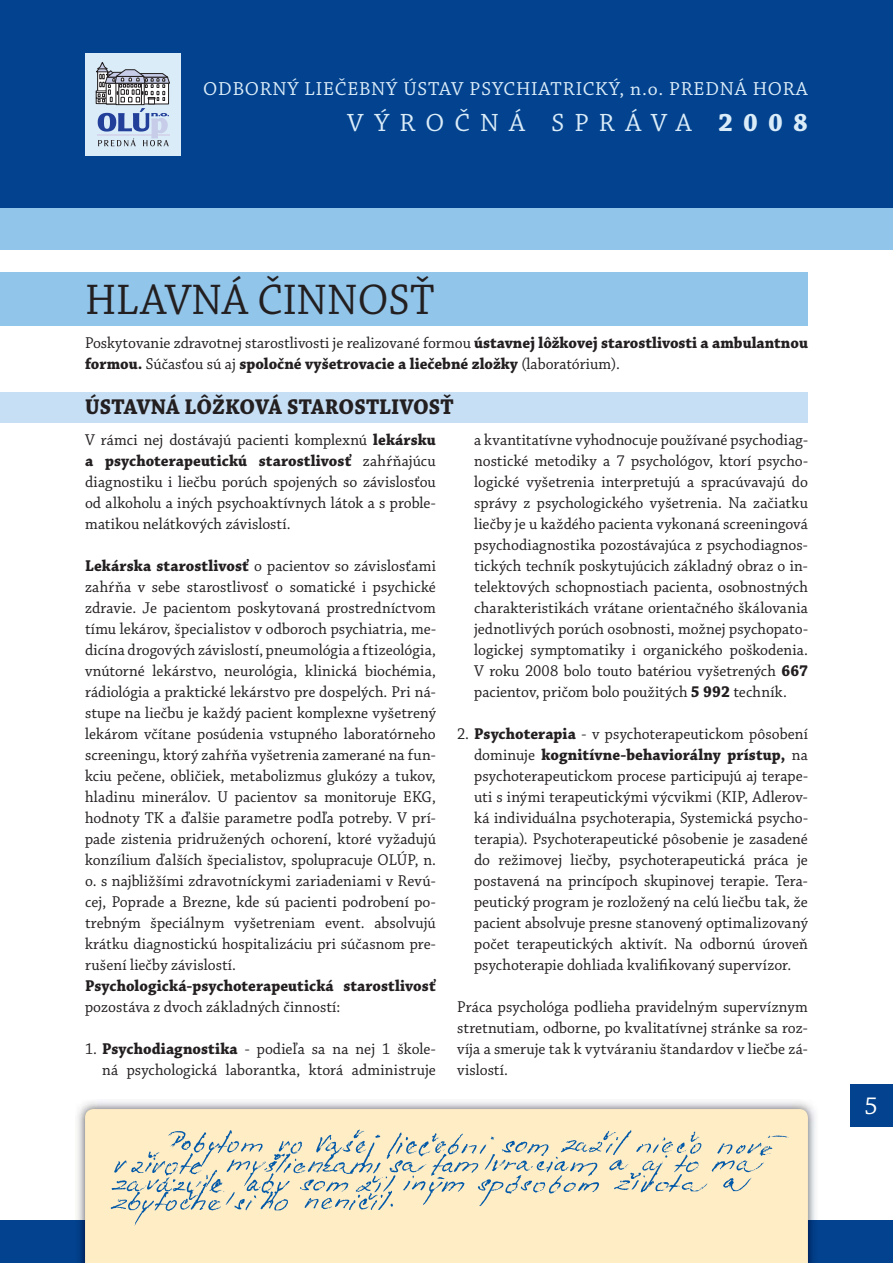
<style>
.page{position:relative;width:893px;height:1263px;background:#fff}
.page>*{position:absolute;margin:0;border:0;box-sizing:border-box;transform-origin:0 0}
.t1{font:45px "Chaparral Pro";color:#231f20;scale:.95 1}
.t2{font:26.25px "Chaparral Pro";letter-spacing:.39em;color:#dbecf9}
.t3{font:25.5px "Chaparral Pro";color:#fff}
.t4{font:700 22.5px "Chaparral Pro";color:#231f20;scale:.95 1}
.t5{font:19.8px "Chaparral Pro";letter-spacing:.04em;color:#dbecf9}
.t6{font:16.5px/21px "Chaparral Pro";letter-spacing:.005em;color:#231f20;text-align:justify;scale:.95 1}
.t7{font:700 16.5px/21px "Chaparral Pro";color:#231f20;scale:.95 1}
.s1{font-weight:700}
.s2{font-weight:400}
</style>
<div class="page">
<div style="left:0;top:0;width:893px;height:208px;background:#02428e"></div>
<div style="left:0;top:1221px;width:893px;height:42px;background:#02428e"></div>
<div style="left:0;top:208px;width:893px;height:41px;background:#92c5ea"></div>
<div style="left:850px;top:1084px;width:43px;height:43px;background:#02428e"></div>
<div style="left:85px;top:54px;width:96px;height:102px;background:#dbecf9"></div>
<svg style="left:96px;top:62px;width:74px;height:84px"></svg>
<div style="left:0;top:392px;width:808px;height:30px;background:#c7dff4"></div>
<div style="left:0;top:272px;width:808px;height:53px;background:#92c5ea"></div>
<img style="left:75px;top:1101px;width:743px;height:162px">
<div style="left:85px;top:1109px;width:723px;height:154px;background:#ffedc5"></div>
<img style="left:95px;top:1126px;width:694px;height:99px">
<p class="t5" style="left:203px;top:80px;width:606px">ODBORNÝ LIEČEBNÝ ÚSTAV PSYCHIATRICKÝ, n.o. PREDNÁ HORA</p>
<h2 class="t2" style="left:347px;top:112px;width:462px">VÝROČNÁ SPRÁVA <span class="s1">2008</span></h2>
<h1 class="t1" style="left:85px;top:281px;width:369px">HLAVNÁ ČINNOSŤ</h1>
<p class="t7" style="left:85px;top:333px;width:762px"><span class="s2">Poskytovanie zdravotnej starostlivosti je realizované formou</span> ústavnej lôžkovej starostlivosti a ambulantnou formou. <span class="s2">Súčasťou sú aj</span> spoločné vyšetrovacie a liečebné zložky <span class="s2">(laboratórium).</span></p>
<h3 class="t4" style="left:85px;top:398px;width:390px">ÚSTAVNÁ LÔŽKOVÁ STAROSTLIVOSŤ</h3>
<p class="t6" style="left:85px;top:430px;width:371px">V rámci nej dostávajú pacienti komplexnú <span class="s1">lekársku a psychoterapeutickú starostlivosť</span> zahŕňajúcu diagnostiku i liečbu porúch spojených so závislosťou od alkoholu a iných psychoaktívnych látok a s proble&shy;matikou nelátkových závislostí.</p>
<p class="t6" style="left:85px;top:556px;width:371px"><span class="s1">Lekárska starostlivosť</span> o pacientov so závislosťami zahŕňa v sebe starostlivosť o somatické i psychické zdravie. Je pacientom poskytovaná prostredníctvom tímu lekárov, špecialistov v odboroch psychiatria, me&shy;dicína drogových závislostí, pneumológia a ftizeológia, vnútorné lekárstvo, neurológia, klinická biochémia, rádiológia a praktické lekárstvo pre dospelých. Pri ná&shy;stupe na liečbu je každý pacient komplexne vyšetrený lekárom včítane posúdenia vstupného laboratórneho screeningu, ktorý zahŕňa vyšetrenia zamerané na fun&shy;kciu pečene, obličiek, metabolizmus glukózy a tukov, hladinu minerálov. U pacientov sa monitoruje EKG, hodnoty TK a ďalšie parametre podľa potreby. V prí&shy;pade zistenia pridružených ochorení, ktoré vyžadujú konzílium ďalších špecialistov, spolupracuje OLÚP, n. o. s najbližšími zdravotníckymi zariadeniami v Revú&shy;cej, Poprade a Brezne, kde sú pacienti podrobení po&shy;trebným špeciálnym vyšetreniam event. absolvujú krátku diagnostickú hospitalizáciu pri súčasnom pre&shy;rušení liečby závislostí.</p>
<p class="t7" style="left:85px;top:976px;width:371px">Psychologická-psychoterapeutická starostlivosť</p>
<p class="t6" style="left:85px;top:997px;width:270px">pozostáva z dvoch základných činností:</p>
<p class="t6" style="left:85px;top:1039px;width:371px;text-align:right">1. <span class="s1">Psychodiagnostika</span> - podieľa sa na nej 1 škole&shy;ná psychologická laborantka, ktorá administruje</p>
<p class="t6" style="left:474px;top:430px;width:353px">a kvantitatívne vyhodnocuje používané psychodiag&shy;nostické metodiky a 7 psychológov, ktorí psycho&shy;logické vyšetrenia interpretujú a spracúvavajú do správy z psychologického vyšetrenia. Na začiatku liečby je u každého pacienta vykonaná screeningová psychodiagnostika pozostávajúca z psychodiagnos&shy;tických techník poskytujúcich základný obraz o in&shy;telektových schopnostiach pacienta, osobnostných charakteristikách vrátane orientačného škálovania jednotlivých porúch osobnosti, možnej psychopato&shy;logickej symptomatiky i organického poškodenia.<br>V roku 2008 bolo touto batériou vyšetrených <span class="s1">667 </span>pacientov, pričom bolo použitých <span class="s1">5 992</span> techník.</p>
<p class="t6" style="left:474px;top:724px;width:353px;text-indent:-17px">2. <span class="s1">Psychoterapia</span> - v psychoterapeutickom pôsobení dominuje <span class="s1">kognitívne-behaviorálny prístup,</span> na psychoterapeutickom procese participujú aj terape&shy;uti s inými terapeutickými výcvikmi (KIP, Adlerov&shy;ká individuálna psychoterapia, Systemická psycho&shy;terapia). Psychoterapeutické pôsobenie je zasadené do režimovej liečby, psychoterapeutická práca je postavená na princípoch skupinovej terapie. Tera&shy;peutický program je rozložený na celú liečbu tak, že pacient absolvuje presne stanovený optimalizovaný počet terapeutických aktivít. Na odbornú úroveň psychoterapie dohliada kvalifikovaný supervízor.</p>
<p class="t6" style="left:457px;top:997px;width:371px">Práca psychológa podlieha pravidelným supervíznym stretnutiam, odborne, po kvalitatívnej stránke sa roz&shy;víja a smeruje tak k vytváraniu štandardov v liečbe zá&shy;vislostí.</p>
<h3 class="t3" style="left:864px;top:1096px;width:15px">5</h3>
</div>
